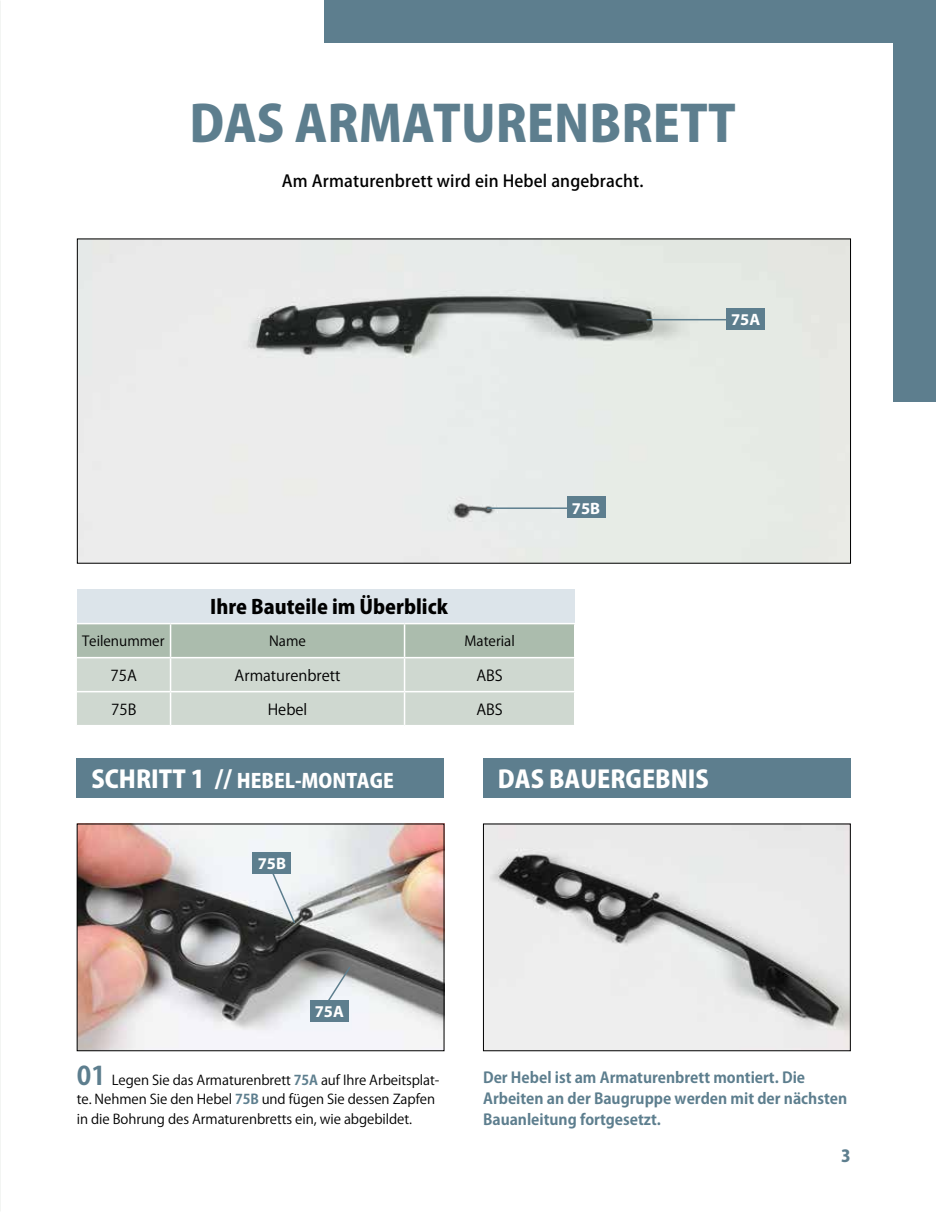
<style>
.page{position:relative;width:936px;height:1212px;background:#fff}
.page>*{position:absolute;margin:0;border:0;box-sizing:border-box;transform-origin:0 0}
.t1{font:800 49.5px "Koz Go Pro";color:#5d7e8e}
.t2{font:800 24px "Koz Go Pro";color:#fff}
.t3{font:800 19.5px "Koz Go Pro";color:#000}
.t4{font:800 19.5px "Koz Go Pro";color:#fff}
.t5{font:500 16.5px "Koz Go Pro";letter-spacing:.01em;color:#000}
.t6{font:700 16.5px "Myriad Pro";color:#fff}
.t7{font:800 16.5px "Koz Go Pro";color:#5d7e8e}
.t8{font:700 15px/21px "Koz Go Pro";color:#5d7e8e}
.t9{font:15px "Koz Go Pro";color:#000}
.t10{font:13.8px "Koz Go Pro";color:#000}
.t11{font:13.5px/19.5px "Koz Go Pro";letter-spacing:-.005em;color:#000}
.s1{font-size:24px}
.s2{font-weight:700;font-size:25.5px;color:#5d7e8e}
.s3{font-weight:700;color:#5d7e8e}
</style>
<div class="page">
<img style="left:79px;top:241px;width:769px;height:321px">
<div style="left:77px;top:590px;width:497px;height:34px;background:#dce4ea"></div>
<svg style="left:77px;top:624px;width:497px;height:101px"></svg>
<hr style="left:170px;top:624px;width:1px;height:33px;background:#fff">
<hr style="left:404px;top:624px;width:1px;height:33px;background:#fff">
<hr style="left:77px;top:657px;width:93px;height:1px;background:#fff">
<hr style="left:170px;top:657px;width:234px;height:1px;background:#fff">
<hr style="left:170px;top:658px;width:1px;height:33px;background:#fff">
<hr style="left:404px;top:657px;width:171px;height:1px;background:#fff">
<hr style="left:404px;top:658px;width:1px;height:33px;background:#fff">
<hr style="left:77px;top:691px;width:93px;height:1px;background:#fff">
<hr style="left:170px;top:691px;width:234px;height:1px;background:#fff">
<hr style="left:170px;top:692px;width:1px;height:33px;background:#fff">
<hr style="left:404px;top:691px;width:171px;height:1px;background:#fff">
<hr style="left:404px;top:692px;width:1px;height:33px;background:#fff">
<hr style="left:77px;top:623px;width:93px;height:1px;background:#fff">
<hr style="left:170px;top:623px;width:234px;height:1px;background:#fff">
<hr style="left:404px;top:623px;width:171px;height:1px;background:#fff">
<hr style="left:646px;top:319px;width:82px;height:1px;background:#5d7e8e">
<div style="left:726px;top:308px;width:38px;height:22px;background:#5d7e8e"></div>
<img style="left:79px;top:825px;width:363px;height:224px">
<img style="left:485px;top:825px;width:363px;height:224px">
<div style="left:77px;top:758px;width:367px;height:39px;background:#5d7e8e"></div>
<svg style="left:269px;top:866px;width:27px;height:59px"></svg>
<div style="left:253px;top:852px;width:38px;height:21px;background:#5d7e8e"></div>
<svg style="left:324px;top:965px;width:28px;height:42px"></svg>
<div style="left:310px;top:1000px;width:38px;height:21px;background:#5d7e8e"></div>
<hr style="left:487px;top:507px;width:81px;height:2px;background:#5d7e8e">
<div style="left:567px;top:497px;width:38px;height:21px;background:#5d7e8e"></div>
<div style="left:483px;top:758px;width:367px;height:39px;background:#5d7e8e"></div>
<div style="left:893px;top:0;width:42px;height:401px;background:#5d7e8e"></div>
<div style="left:325px;top:0;width:610px;height:43px;background:#5d7e8e"></div>
<h1 class="t1" style="left:189px;top:91px;width:548px">DAS ARMATURENBRETT</h1>
<p class="t5" style="left:282px;top:170px;width:363px">Am Armaturenbrett wird ein Hebel angebracht.</p>
<p class="t6" style="left:731px;top:309px;width:31px">75A</p>
<h3 class="t3" style="left:210px;top:594px;width:239px">Ihre Bauteile im Überblick</h3>
<p class="t10" style="left:82px;top:632px;width:84px">Teilenummer</p>
<p class="t10" style="left:269px;top:632px;width:38px">Name</p>
<p class="t10" style="left:464px;top:632px;width:52px">Material</p>
<p class="t9" style="left:110px;top:665px;width:28px">75A</p>
<p class="t9" style="left:234px;top:665px;width:107px">Armaturenbrett</p>
<p class="t9" style="left:476px;top:665px;width:28px">ABS</p>
<p class="t9" style="left:111px;top:699px;width:27px">75B</p>
<p class="t9" style="left:268px;top:699px;width:41px">Hebel</p>
<p class="t9" style="left:476px;top:699px;width:28px">ABS</p>
<p class="t6" style="left:572px;top:497px;width:30px">75B</p>
<h3 class="t4" style="left:91px;top:768px;width:304px"><span class="s1">SCHRITT 1 //</span> HEBEL-MONTAGE</h3>
<p class="t6" style="left:258px;top:852px;width:30px">75B</p>
<p class="t6" style="left:315px;top:1001px;width:31px">75A</p>
<h2 class="t2" style="left:498px;top:763px;width:212px">DAS BAUERGEBNIS</h2>
<p class="t11" style="left:77px;top:1070px;width:364px"><span class="s2">01</span> Legen Sie das Armaturenbrett <span class="s3">75A</span> auf Ihre Arbeitsplat&shy;te. Nehmen Sie den Hebel <span class="s3">75B</span> und fügen Sie dessen Zapfen in die Bohrung des Armaturenbretts ein, wie abgebildet.</p>
<p class="t8" style="left:483px;top:1067px;width:365px">Der Hebel ist am Armaturenbrett montiert. Die<br>Arbeiten an der Baugruppe werden mit der nächsten<br>Bauanleitung fortgesetzt.</p>
<p class="t7" style="left:841px;top:1145px;width:11px">3</p>
</div>
